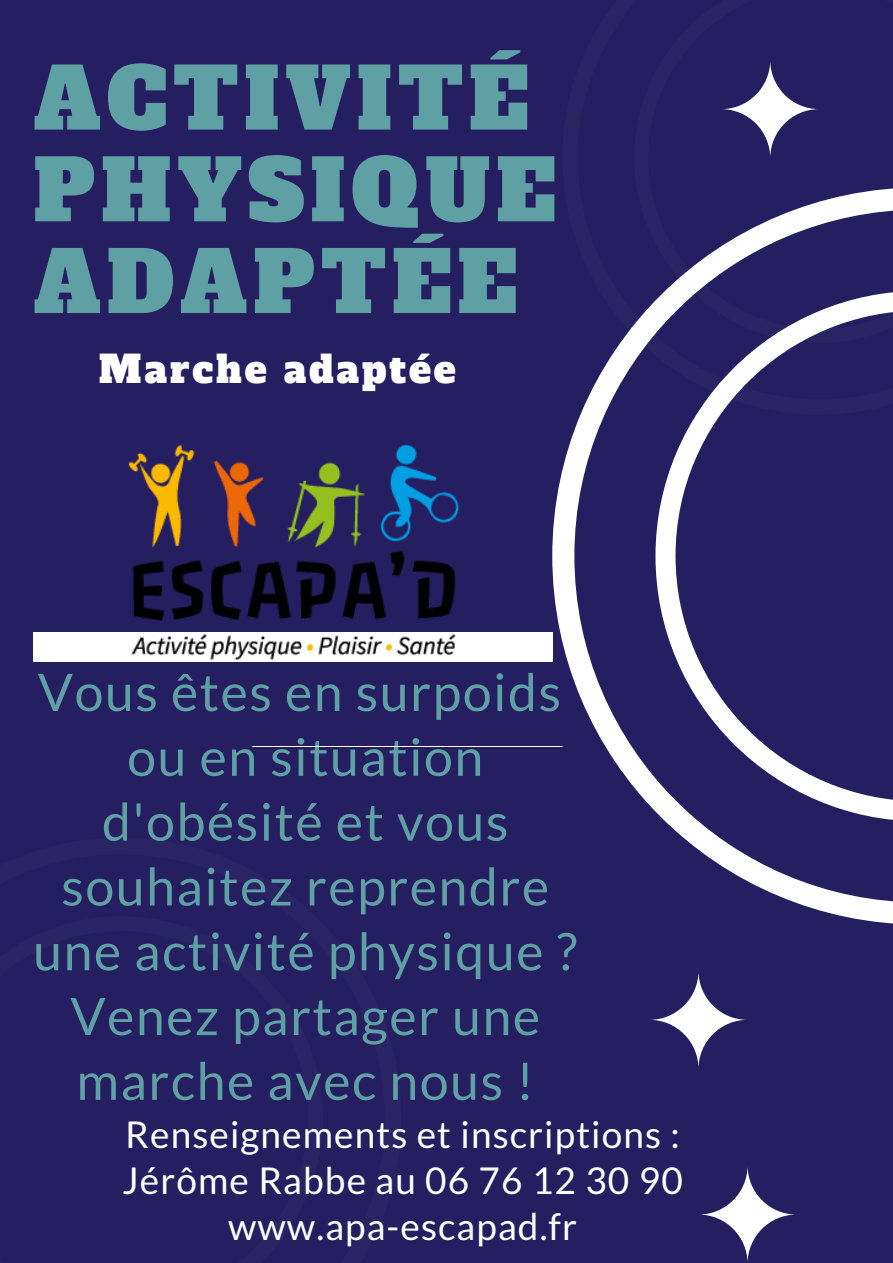
<style>
.page{position:relative;width:893px;height:1263px;background:#251e60}
.page>*{position:absolute;margin:0;border:0;box-sizing:border-box;transform-origin:0 0}
.t1{font:83.62px/91.7px "Alfa Slab One";letter-spacing:.07em;color:#5ea0a4}
.t2{font:51.82px/64.8px "Lato";letter-spacing:.03em;color:#5ea0a4;text-align:center}
.t3{font:36.97px "Lato";letter-spacing:.03em;color:#fff}
.t4{font:36.9px "Alfa Slab One";letter-spacing:.08em;color:#fff}
</style>
<div class="page">
<svg style="left:552px;top:188px;width:341px;height:736px"></svg>
<svg style="left:655px;top:291px;width:238px;height:530px"></svg>
<svg style="left:721px;top:60px;width:98px;height:98px"></svg>
<svg style="left:649px;top:971px;width:98px;height:97px"></svg>
<svg style="left:700px;top:1167px;width:95px;height:95px"></svg>
<div style="left:34px;top:632px;width:518px;height:30px;background:#fff"></div>
<hr style="left:252px;top:746px;width:310px;height:1px;background:#fff">
<img style="left:128px;top:444px;width:331px;height:216px">
<p class="t1" style="left:34px;top:54px;width:524px">ACTIVITÉ<br>PHYSIQUE<br>ADAPTÉE</p>
<p class="t4" style="left:99px;top:345px;width:358px">Marche adaptée</p>
<p class="t2" style="left:38px;top:658px;width:525px">Vous êtes en surpoids</p>
<p class="t2" style="left:33px;top:723px;width:545px">ou en situation d'obésité et vous souhaitez reprendre une activité physique ?</p>
<p class="t2" style="left:70px;top:983px;width:471px;text-align:left">Venez partager une marche avec nous !</p>
<p class="t3" style="left:125px;top:1111px;width:556px">Renseignements et inscriptions :</p>
<p class="t3" style="left:122px;top:1158px;width:562px">Jérôme Rabbe au 06 76 12 30 90</p>
<p class="t3" style="left:228px;top:1204px;width:350px">www.apa-escapad.fr</p>
</div>
